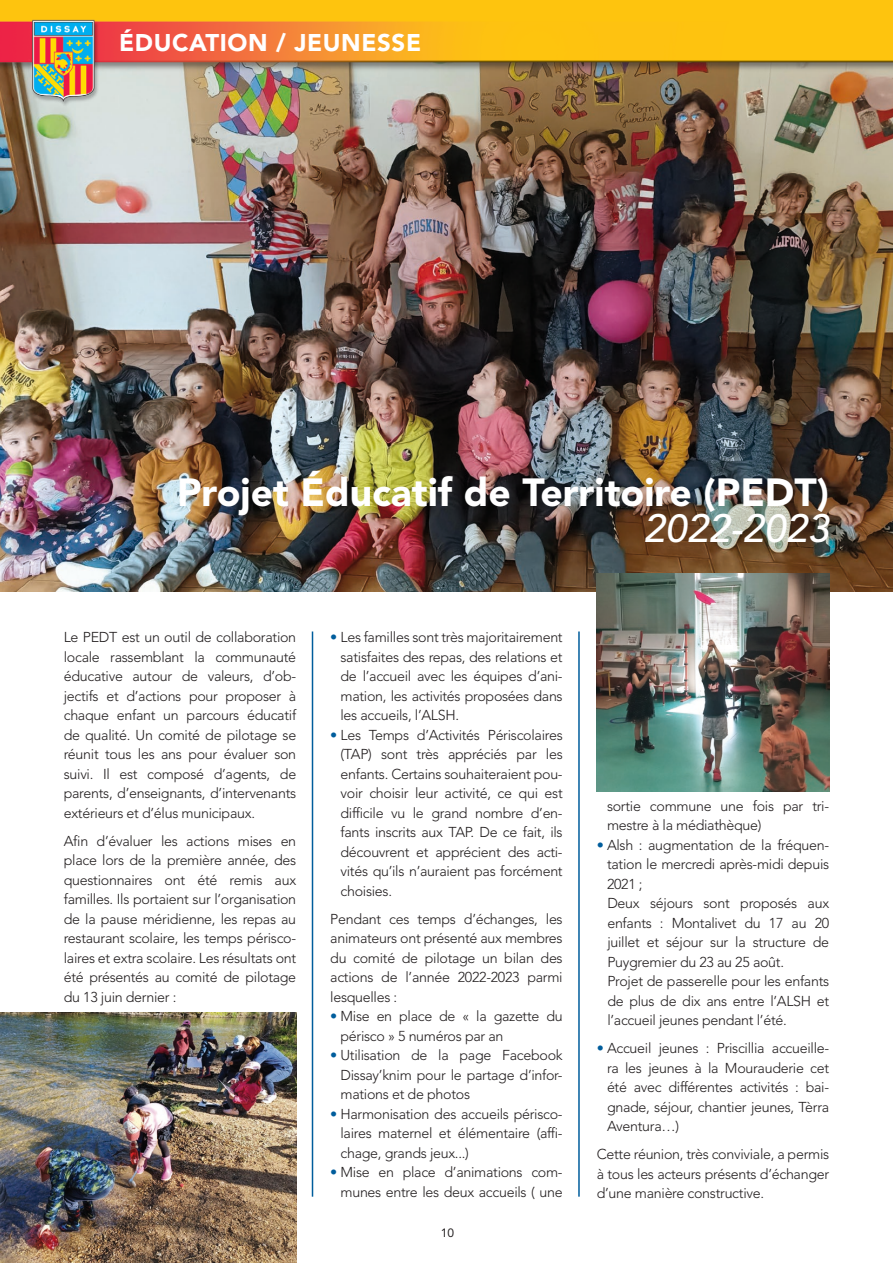
<style>
.page{position:relative;width:893px;height:1263px;background:#fff}
.page>*{position:absolute;margin:0;border:0;box-sizing:border-box;transform-origin:0 0}
.titre{font:900 39px/36px "Avenir LT Std";color:#fff;text-align:right}
.t1{font:900 24px "Avenir LT Std";letter-spacing:.025em;color:#fff}
.txt_courant{font:300 14.25px/19.5px "Avenir LT Std";letter-spacing:-.02em;color:#231f20;text-align:justify}
.t2{font:12px "Avenir LT Std";color:#231f20}
.s1{font-weight:500;font-style:italic}
.s2{color:#005d9c}
</style>
<div class="page">
<img style="left:0;top:1013px;width:296px;height:250px">
<img style="left:0;top:129px;width:893px;height:463px">
<hr style="left:312px;top:631px;width:1px;height:566px;background:#005d9c">
<hr style="left:578px;top:631px;width:2px;height:566px;background:#005d9c">
<img style="left:597px;top:573px;width:232px;height:218px">
<img style="left:0;top:0;width:893px;height:129px">
<p class="t1" style="left:119px;top:28px;width:304px">ÉDUCATION / JEUNESSE</p>
<p class="titre" style="left:177px;top:475px;width:654px">Projet Éducatif de Territoire (PEDT)<br><span class="s1">2022-2023</span></p>
<p class="txt_courant" style="left:64px;top:628px;width:234px">Le PEDT est un outil de collaboration locale rassemblant la communauté éducative autour de valeurs, d’ob&shy;jectifs et d’actions pour proposer à chaque enfant un parcours éducatif de qualité. Un comité de pilotage se réunit tous les ans pour évaluer son suivi. Il est composé d’agents, de parents, d’enseignants, d’intervenants extérieurs et d’élus municipaux.</p>
<p class="txt_courant" style="left:64px;top:831px;width:234px">Afin d’évaluer les actions mises en place lors de la première année, des questionnaires ont été remis aux familles. Ils portaient sur l’organisation de la pause méridienne, les repas au restaurant scolaire, les temps périsco&shy;laires et extra scolaire. Les résultats ont été présentés au comité de pilotage du 13 juin dernier :</p>
<p class="txt_courant" style="left:340px;top:628px;width:224px;text-indent:-10px"><span class="s2">•</span> Les familles sont très majoritairement satisfaites des repas, des relations et de l’accueil avec les équipes d’ani&shy;mation, les activités proposées dans les accueils, l’ALSH.</p>
<p class="txt_courant" style="left:340px;top:725px;width:224px;text-indent:-10px"><span class="s2">•</span> Les Temps d’Activités Périscolaires (TAP) sont très appréciés par les enfants. Certains souhaiteraient pou&shy;voir choisir leur activité, ce qui est difficile vu le grand nombre d’en&shy;fants inscrits aux TAP. De ce fait, ils découvrent et apprécient des acti&shy;vités qu’ils n’auraient pas forcément choisies.</p>
<p class="txt_courant" style="left:330px;top:909px;width:234px">Pendant ces temps d’échanges, les animateurs ont présenté aux membres du comité de pilotage un bilan des actions de l’année 2022-2023 parmi lesquelles :</p>
<p class="txt_courant" style="left:340px;top:1007px;width:224px;text-indent:-10px"><span class="s2">•</span> Mise en place de « la gazette du périsco » 5 numéros par an</p>
<p class="txt_courant" style="left:340px;top:1046px;width:224px;text-indent:-10px"><span class="s2">•</span> Utilisation de la page Facebook Dissay’knim pour le partage d’infor&shy;mations et de photos</p>
<p class="txt_courant" style="left:340px;top:1104px;width:224px;text-indent:-10px"><span class="s2">•</span> Harmonisation des accueils périsco&shy;laires maternel et élémentaire (affi&shy;chage, grands jeux...)</p>
<p class="txt_courant" style="left:330px;top:1163px;width:234px;text-align:right"><span class="s2">•</span> Mise en place d’animations com&shy;munes entre les deux accueils ( une</p>
<p class="t2" style="left:441px;top:1226px;width:15px">10</p>
<p class="txt_courant" style="left:607px;top:796px;width:224px">sortie commune une fois par tri&shy;mestre à la médiathèque)</p>
<p class="txt_courant" style="left:607px;top:835px;width:224px;text-indent:-10px"><span class="s2">•</span> Alsh : augmentation de la fréquen&shy;tation le mercredi après-midi depuis 2021 ;</p>
<p class="txt_courant" style="left:607px;top:894px;width:223px">Deux séjours sont proposés aux enfants : Montalivet du 17 au 20 juillet et séjour sur la structure de Puygremier du 23 au 25 août.</p>
<p class="txt_courant" style="left:607px;top:972px;width:223px">Projet de passerelle pour les enfants de plus de dix ans entre l’ALSH et l’accueil jeunes pendant l’été.</p>
<p class="txt_courant" style="left:607px;top:1039px;width:224px;text-indent:-10px"><span class="s2">•</span> Accueil jeunes : Priscillia accueille&shy;ra les jeunes à la Mourauderie cet été avec différentes activités : bai&shy;gnade, séjour, chantier jeunes, Tèrra Aventura…)</p>
<p class="txt_courant" style="left:597px;top:1145px;width:234px">Cette réunion, très conviviale, a permis à tous les acteurs présents d’échanger d’une manière constructive.</p>
</div>
